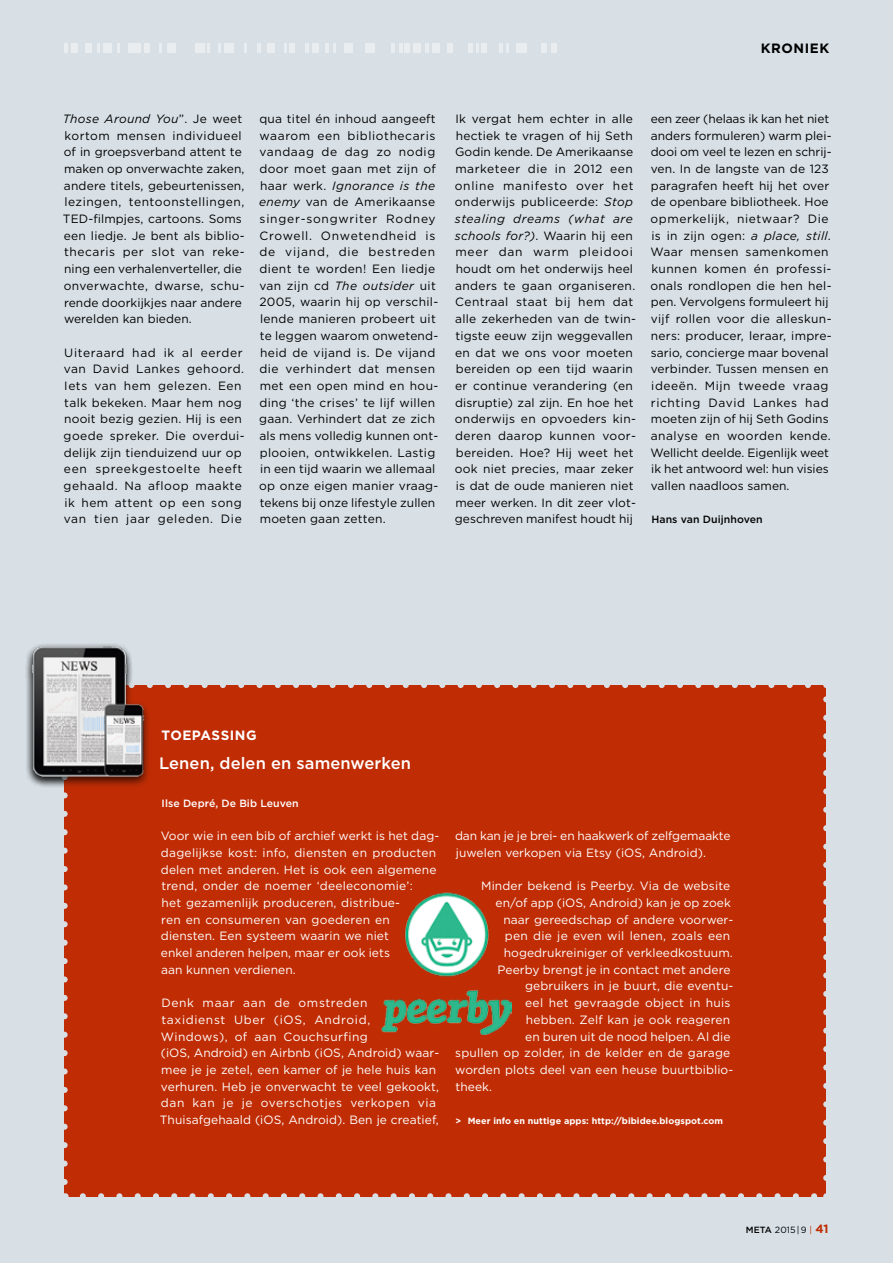
<style>
.page{position:relative;width:893px;height:1263px;background:#d8e0e6}
.page>*{position:absolute;margin:0;border:0;box-sizing:border-box;transform-origin:0 0}
.t1{font:500 16.5px "Gotham";letter-spacing:.005em;color:#fff}
.t2{font:700 13.5px "Gotham";letter-spacing:.04em;color:#fff}
.t3{font:700 13.5px "Gotham";letter-spacing:.04em;color:#000}
.t4{font:12px/16.6px "Gotham";letter-spacing:.02em;color:#000}
.t5{font:12px/16.6px "Gotham";letter-spacing:.005em;color:#fff}
.t6{font:12px/16.6px "Gotham";letter-spacing:.04em;color:#000}
.t7{font:12px "Gotham";letter-spacing:.025em;color:#fff}
.t8{font:500 10.5px "Gotham";letter-spacing:.005em;color:#fff}
.t9{font:500 10.5px "Gotham";letter-spacing:.005em;color:#000}
.t10{font:700 9px "Gotham";letter-spacing:.005em;color:#fff}
.t11{font:9px "Gotham";color:#000}
.s1{font-style:italic}
.s2{font-weight:500}
.s3{color:#c02d05}
.s4{font-weight:700;font-size:12px;color:#c02d05}
</style>
<div class="page">
<div style="left:65px;top:685px;width:761px;height:511px;background:#c02d05"></div>
<svg style="left:64px;top:788px;width:4px;height:399px"></svg>
<svg style="left:83px;top:1193px;width:734px;height:4px"></svg>
<svg style="left:823px;top:696px;width:3px;height:482px"></svg>
<svg style="left:151px;top:685px;width:657px;height:3px"></svg>
<div style="left:24px;top:643px;width:127px;height:145px;background:#000;opacity:.75"></div>
<img style="left:381px;top:892px;width:131px;height:142px">
<svg style="left:218px;top:44px;width:2px;height:9px"></svg>
<svg style="left:117px;top:44px;width:3px;height:9px"></svg>
<div style="left:413px;top:44px;width:7px;height:9px;background:#eaedf0"></div>
<svg style="left:499px;top:44px;width:10px;height:9px"></svg>
<svg style="left:159px;top:44px;width:3px;height:9px"></svg>
<svg style="left:325px;top:44px;width:11px;height:9px"></svg>
<div style="left:432px;top:44px;width:7px;height:9px;background:#eaedf0"></div>
<svg style="left:425px;top:44px;width:3px;height:9px"></svg>
<div style="left:85px;top:44px;width:7px;height:9px;background:#eaedf0"></div>
<svg style="left:257px;top:44px;width:4px;height:9px"></svg>
<svg style="left:97px;top:44px;width:3px;height:9px"></svg>
<div style="left:267px;top:44px;width:7px;height:9px;background:#eaedf0"></div>
<div style="left:103px;top:44px;width:8px;height:9px;background:#eaedf0"></div>
<div style="left:313px;top:44px;width:6px;height:9px;background:#eaedf0"></div>
<div style="left:404px;top:44px;width:6px;height:9px;background:#eaedf0"></div>
<div style="left:71px;top:44px;width:6px;height:9px;background:#eaedf0"></div>
<div style="left:167px;top:44px;width:9px;height:9px;background:#eaedf0"></div>
<div style="left:345px;top:44px;width:8px;height:9px;background:#eaedf0"></div>
<div style="left:447px;top:44px;width:5px;height:9px;background:#eaedf0"></div>
<div style="left:224px;top:44px;width:10px;height:9px;background:#eaedf0"></div>
<div style="left:365px;top:44px;width:10px;height:9px;background:#eaedf0"></div>
<div style="left:481px;top:44px;width:6px;height:9px;background:#eaedf0"></div>
<svg style="left:469px;top:44px;width:10px;height:9px"></svg>
<div style="left:289px;top:44px;width:5px;height:9px;background:#eaedf0"></div>
<div style="left:551px;top:44px;width:5px;height:9px;background:#eaedf0"></div>
<div style="left:129px;top:44px;width:12px;height:9px;background:#eaedf0"></div>
<div style="left:195px;top:44px;width:9px;height:9px;background:#eaedf0"></div>
<svg style="left:244px;top:44px;width:2px;height:9px"></svg>
<div style="left:516px;top:44px;width:10px;height:9px;background:#eaedf0"></div>
<svg style="left:306px;top:44px;width:3px;height:9px"></svg>
<svg style="left:391px;top:44px;width:11px;height:9px"></svg>
<svg style="left:64px;top:44px;width:3px;height:9px"></svg>
<svg style="left:284px;top:44px;width:3px;height:9px"></svg>
<div style="left:541px;top:44px;width:5px;height:9px;background:#eaedf0"></div>
<div style="left:144px;top:44px;width:6px;height:9px;background:#eaedf0"></div>
<svg style="left:208px;top:44px;width:2px;height:9px"></svg>
<p class="t3" style="left:761px;top:40px;width:70px">kroniek</p>
<p class="t4" style="left:63px;top:110px;width:183px"><span class="s1">Those Around You</span>”. Je weet kortom mensen individueel of in groepsverband attent te maken op onverwachte zaken, andere titels, gebeurtenissen, lezingen, tentoonstellingen,<br>TED-filmpjes, cartoons. Soms een liedje. Je bent als biblio&shy;thecaris per slot van reke&shy;ning een verhalenverteller, die onverwachte, dwarse, schu&shy;rende doorkijkjes naar andere werelden kan bieden.</p>
<p class="t6" style="left:64px;top:344px;width:183px">Uiteraard had ik al eerder van David Lankes gehoord.<br>Iets van hem gelezen. Een talk bekeken. Maar hem nog nooit bezig gezien. Hij is een goede spreker. Die overdui&shy;delijk zijn tienduizend uur op een spreekgestoelte heeft gehaald. Na afloop maakte ik hem attent op een song van tien jaar geleden. Die</p>
<p class="t4" style="left:259px;top:110px;width:181px">qua titel én inhoud aangeeft waarom een bibliothecaris vandaag de dag zo nodig door moet gaan met zijn of haar werk. <span class="s1">Ignorance is the enemy</span> van de Amerikaanse singer-songwriter Rodney<br>Crowell. Onwetendheid is de vijand, die bestreden dient te worden! Een liedje van zijn cd <span class="s1">The outsider</span> uit<br>2005, waarin hij op verschil&shy;lende manieren probeert uit te leggen waarom onwetend&shy;heid de vijand is. De vijand die verhindert dat mensen met een open mind en hou&shy;ding ‘the crises’ te lijf willen gaan. Verhindert dat ze zich als mens volledig kunnen ont&shy;plooien, ontwikkelen. Lastig in een tijd waarin we allemaal op onze eigen manier vraag&shy;tekens bij onze lifestyle zullen moeten gaan zetten.</p>
<p class="t4" style="left:455px;top:110px;width:183px">Ik vergat hem echter in alle hectiek te vragen of hij Seth<br>Godin kende. De Amerikaanse marketeer die in 2012 een online manifesto over het onderwijs publiceerde: <span class="s1">Stop stealing dreams (what are schools for?)</span>. Waarin hij een meer dan warm pleidooi houdt om het onderwijs heel anders te gaan organiseren.<br>Centraal staat bij hem dat alle zekerheden van de twin&shy;tigste eeuw zijn weggevallen en dat we ons voor moeten bereiden op een tijd waarin er continue verandering (en disruptie) zal zijn. En hoe het onderwijs en opvoeders kin&shy;deren daarop kunnen voor&shy;bereiden. Hoe? Hij weet het ook niet precies, maar zeker is dat de oude manieren niet meer werken. In dit zeer vlot&shy;geschreven manifest houdt hij</p>
<p class="t4" style="left:650px;top:110px;width:183px">een zeer (helaas ik kan het niet anders formuleren) warm plei&shy;dooi om veel te lezen en schrij&shy;ven. In de langste van de 123 paragrafen heeft hij het over de openbare bibliotheek. Hoe opmerkelijk, nietwaar? Die is in zijn ogen: <span class="s1">a place, still</span>.<br>Waar mensen samenkomen kunnen komen én professi&shy;onals rondlopen die hen hel&shy;pen. Vervolgens formuleert hij vijf rollen voor die alleskun&shy;ners: producer, leraar, impre&shy;sario, concierge maar bovenal verbinder. Tussen mensen en ideeën. Mijn tweede vraag richting David Lankes had moeten zijn of hij Seth Godins analyse en woorden kende.<br>Wellicht deelde. Eigenlijk weet ik het antwoord wel: hun visies vallen naadloos samen.</p>
<p class="t9" style="left:651px;top:513px;width:113px">Hans van Duijnhoven</p>
<p class="t2" style="left:162px;top:726px;width:97px">toepassing</p>
<h1 class="t1" style="left:159px;top:752px;width:253px">Lenen, delen en samenwerken</h1>
<p class="t8" style="left:162px;top:796px;width:139px">Ilse Depré, De Bib Leuven</p>
<p class="t5" style="left:161px;top:827px;width:280px">Voor wie in een bib of archief werkt is het dag&shy;dagelijkse kost: info, diensten en producten delen met anderen. Het is ook een algemene trend, onder de noemer ‘deeleconomie’:<br>het gezamenlijk produceren, distribue-<br>ren en consumeren van goederen en diensten. Een systeem waarin we niet<br>enkel anderen helpen, maar er ook iets<br>aan kunnen verdienen.</p>
<p class="t5" style="left:160px;top:994px;width:281px">Denk maar aan de omstreden<br>taxidienst Uber (iOS, Android,<br>Windows), of aan Couchsurfing<br>(iOS, Android) en Airbnb (iOS, Android) waar&shy;mee je je zetel, een kamer of je hele huis kan verhuren. Heb je onverwacht te veel gekookt, dan kan je je overschotjes verkopen via Thuisafgehaald (iOS, Android). Ben je creatief,</p>
<p class="t5" style="left:455px;top:827px;width:277px">dan kan je je brei- en haakwerk of zelfgemaakte juwelen verkopen via Etsy (iOS, Android).</p>
<p class="t5" style="left:481px;top:877px;width:251px">Minder bekend is Peerby. Via de website</p>
<p class="t5" style="left:496px;top:894px;width:237px">en/of app (iOS, Android) kan je op zoek</p>
<p class="t5" style="left:503px;top:911px;width:232px">naar gereedschap of andere voorwer-</p>
<p class="t5" style="left:505px;top:927px;width:227px">pen die je even wil lenen, zoals een</p>
<p class="t5" style="left:504px;top:944px;width:230px">hogedrukreiniger of verkleedkostuum.</p>
<p class="t5" style="left:498px;top:961px;width:234px">Peerby brengt je in contact met andere</p>
<p class="t5" style="left:525px;top:978px;width:210px">gebruikers in je buurt, die eventu-</p>
<p class="t7" style="left:525px;top:995px;width:207px">eel het gevraagde object in huis</p>
<p class="t5" style="left:526px;top:1011px;width:206px">hebben. Zelf kan je ook reageren</p>
<p class="t5" style="left:525px;top:1028px;width:207px">en buren uit de nood helpen. Al die</p>
<p class="t5" style="left:455px;top:1044px;width:277px">spullen op zolder, in de kelder en de garage</p>
<p class="t5" style="left:455px;top:1061px;width:280px">worden plots deel van een heuse buurtbiblio-</p>
<p class="t5" style="left:455px;top:1078px;width:38px">theek.</p>
<p class="t10" style="left:455px;top:1115px;width:269px">&gt; Meer info en nuttige apps: http://bibidee.blogspot.com</p>
<p class="t11" style="left:746px;top:1224px;width:84px"><span class="s2">META</span> 2015 | 9 <span class="s3">|</span> <span class="s4">41</span></p>
</div>
